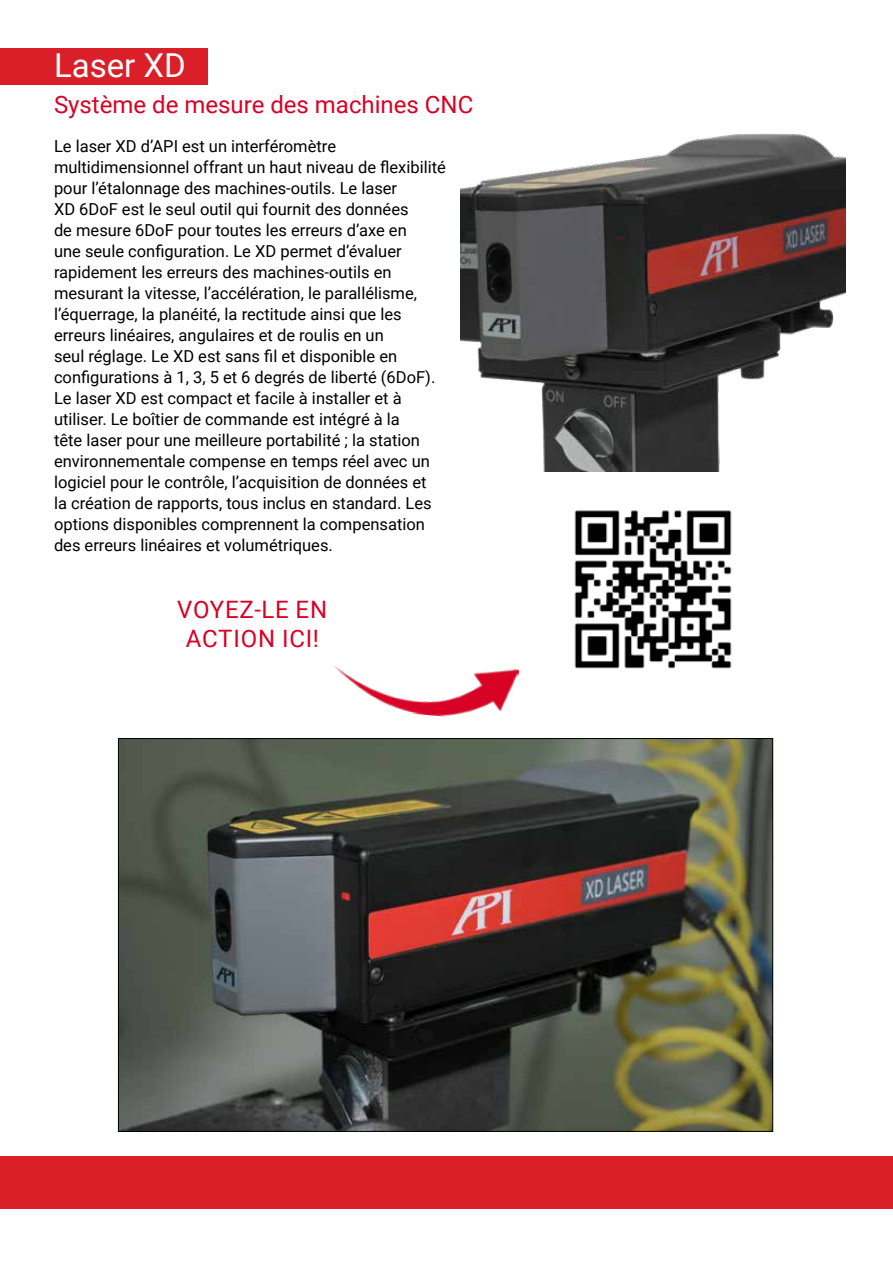
<style>
.page{position:relative;width:893px;height:1263px;background:#fff}
.page>*{position:absolute;margin:0;border:0;box-sizing:border-box;transform-origin:0 0}
.t1{font:33px "Roboto";color:#fff}
.t2{font:24px "Roboto";color:#d90025}
.t3{font:24px/28.8px "Roboto";letter-spacing:.035em;color:#d90025;text-align:center}
.t4{font:16.5px/21px "Roboto";color:#000}
</style>
<div class="page">
<div style="left:0;top:48px;width:207px;height:36px;background:#da1f28"></div>
<img style="left:334px;top:666px;width:185px;height:51px">
<div style="left:0;top:1157px;width:893px;height:52px;background:#da1f28"></div>
<img style="left:461px;top:134px;width:384px;height:337px">
<img style="left:120px;top:740px;width:651px;height:390px">
<img style="left:574px;top:510px;width:158px;height:159px">
<h1 class="t1" style="left:54px;top:42px;width:133px">Laser XD</h1>
<h2 class="t2" style="left:54px;top:88px;width:421px">Système de mesure des machines CNC</h2>
<p class="t4" style="left:54px;top:135px;width:393px">Le laser XD d’API est un interféromètre multidimensionnel offrant un haut niveau de flexibilité pour l’étalonnage des machines-outils. Le laser<br>XD 6DoF est le seul outil qui fournit des données<br>de mesure 6DoF pour toutes les erreurs d’axe en<br>une seule configuration. Le XD permet d’évaluer rapidement les erreurs des machines-outils en mesurant la vitesse, l’accélération, le parallélisme, l’équerrage, la planéité, la rectitude ainsi que les erreurs linéaires, angulaires et de roulis en un<br>seul réglage. Le XD est sans fil et disponible en configurations à 1, 3, 5 et 6 degrés de liberté (6DoF).<br>Le laser XD est compact et facile à installer et à utiliser. Le boîtier de commande est intégré à la<br>tête laser pour une meilleure portabilité ; la station environnementale compense en temps réel avec un logiciel pour le contrôle, l’acquisition de données et<br>la création de rapports, tous inclus en standard. Les options disponibles comprennent la compensation des erreurs linéaires et volumétriques.</p>
<h2 class="t3" style="left:177px;top:594px;width:152px">VOYEZ-LE EN<br>ACTION ICI!</h2>
</div>
